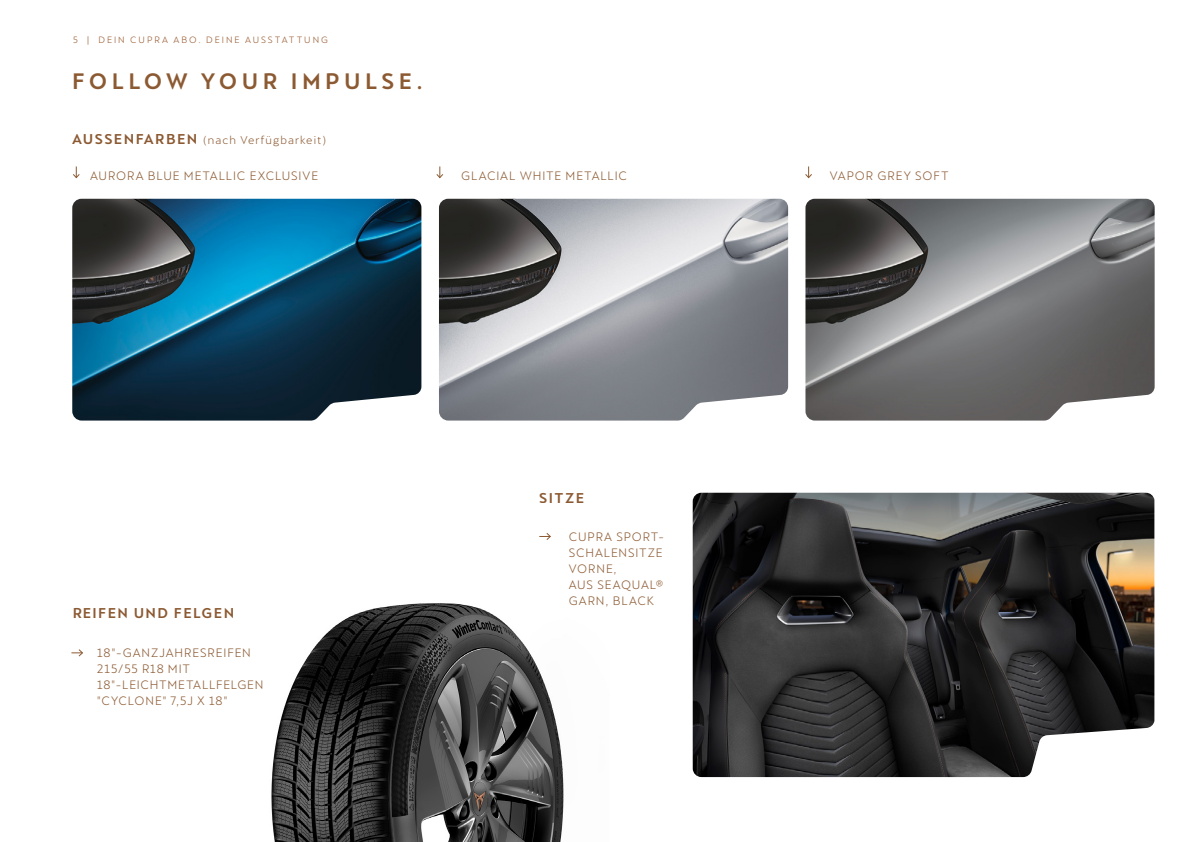
<style>
.page{position:relative;width:1191px;height:842px;background:#fff}
.page>*{position:absolute;margin:0;border:0;box-sizing:border-box;transform-origin:0 0}
.t1{font:500 22px "Cupra";letter-spacing:.2em;color:#8c5a32}
.t2{font:500 14px "Cupra";letter-spacing:.1em;color:#8c5a32}
.t3{font:12px/16px "Cupra";letter-spacing:.075em;color:#8c5a32}
.t4{font:11px "Cupra";letter-spacing:.1em;color:#8c5a32}
.t5{font:9px "Cupra";letter-spacing:.22em;color:#96552a}
.s1{font-weight:500;font-size:14px}
</style>
<div class="page">
<img style="left:72px;top:199px;width:349px;height:222px">
<img style="left:439px;top:199px;width:349px;height:222px">
<svg style="left:436px;top:166px;width:7px;height:12px"></svg>
<svg style="left:73px;top:166px;width:7px;height:12px"></svg>
<svg style="left:805px;top:166px;width:7px;height:12px"></svg>
<img style="left:805px;top:199px;width:349px;height:222px">
<svg style="left:71px;top:649px;width:12px;height:8px"></svg>
<img style="left:692px;top:493px;width:462px;height:284px">
<svg style="left:539px;top:533px;width:12px;height:7px"></svg>
<img style="left:271px;top:603px;width:293px;height:239px">
<p class="t5" style="left:73px;top:31px;width:256px">5 | DEIN CUPRA ABO. DEINE AUSSTATTUNG</p>
<h1 class="t1" style="left:72px;top:68px;width:352px">FOLLOW YOUR IMPULSE.</h1>
<p class="t4" style="left:72px;top:130px;width:256px"><span class="s1">AUSSENFARBEN</span> (nach Verfügbarkeit)</p>
<p class="t3" style="left:90px;top:166px;width:230px">AURORA BLUE METALLIC EXCLUSIVE</p>
<p class="t3" style="left:461px;top:166px;width:168px">GLACIAL WHITE METALLIC</p>
<p class="t3" style="left:829px;top:166px;width:120px">VAPOR GREY SOFT</p>
<p class="t2" style="left:72px;top:605px;width:164px">REIFEN UND FELGEN</p>
<p class="t3" style="left:97px;top:642px;width:168px">18"-GANZJAHRESREIFEN<br>215/55 R18 MIT<br>18"-LEICHTMETALLFELGEN "CYCLONE" 7,5J X 18"</p>
<p class="t2" style="left:539px;top:490px;width:46px">SITZE</p>
<p class="t3" style="left:569px;top:527px;width:97px">CUPRA SPORT-<br>SCHALENSITZE<br>VORNE,<br>AUS SEAQUAL®<br>GARN, BLACK</p>
</div>
